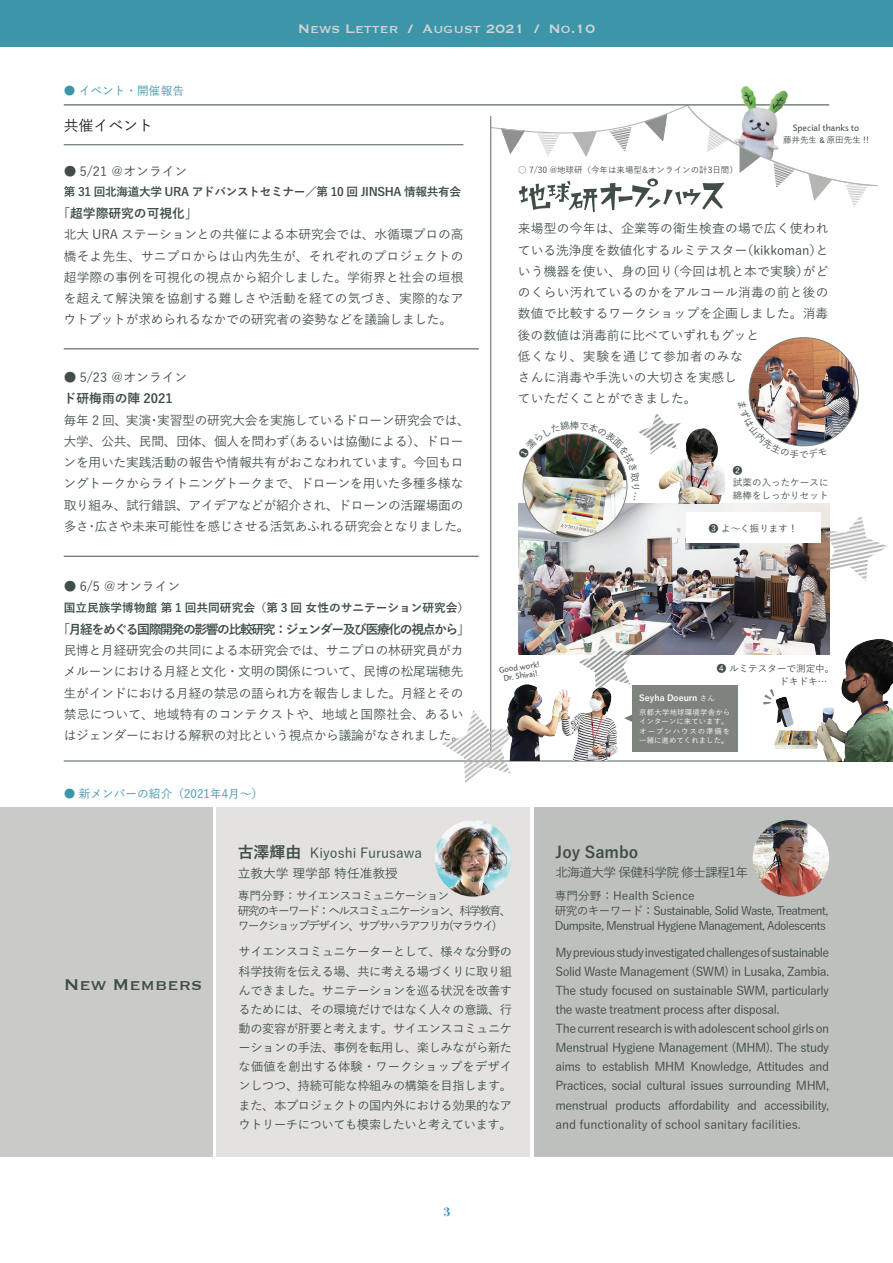
<style>
.page{position:relative;width:893px;height:1263px;background:#fff}
.page>*{position:absolute;margin:0;border:0;box-sizing:border-box;transform-origin:0 0}
.t1{font:20.25px "Copperplate";color:#404e46}
.t2{font:15.9px "Copperplate";color:#d4d5d3}
.t3{font:700 15.9px "Yu Go";color:#404e46}
.t4{font:500 14.85px "Yu Go";color:#231f20}
.t5{font:500 13.8px "Yu Go";color:#404e46}
.t6{font:500 12.75px/21.3px "Yu Go";letter-spacing:-.015em;color:#404e46;text-align:justify}
.t7{font:500 12.75px/21.3px "Yu Go";letter-spacing:.015em;color:#404e46}
.t8{font:700 12.75px "Yu Go";letter-spacing:-.105em;color:#404e46}
.t9{font:700 12.75px "Yu Go";color:#404e46}
.t10{font:500 12.75px "Yu Go";letter-spacing:-.06em;color:#404e46}
.t11{font:700 12.75px "Bodoni Svty Two ITCTT";color:#3d95aa}
.t12{font:500 12.15px/19.2px "Yu Go";letter-spacing:-.04em;color:#404e46}
.t13{font:500 11.7px/14.9px "Yu Go";letter-spacing:-.06em;color:#404e46}
.t14{font:500 11.7px/14.9px "Yu Go";letter-spacing:-.14em;color:#404e46}
.t15{font:700 11.7px "Yu Go";letter-spacing:-.03em;color:#404e46}
.t16{font:700 11.7px "Yu Go";color:#404e46}
.t17{font:500 11.7px "Yu Go";color:#3d95aa}
.t18{font:500 9.6px/12.8px "Yu Go";color:#404e46}
.t19{font:9.6px "MO Rocio";color:#404e46}
.t20{font:500 8.55px "Yu Go";color:#404e46}
.t21{font:8.55px/8.6px "MO Rocio";color:#404e46;text-align:center}
.t22{font:700 8.55px "Yu Go";color:#fff}
.t23{font:500 7.5px/9.6px "Yu Go";letter-spacing:.02em;color:#fff}
.s1{font-family:"MO Rocio";font-weight:400}
.s2{font-weight:500;font-size:7.5px}
.s3{font-weight:700}
.s4{font-weight:700;font-size:15.9px}
</style>
<div class="page">
<div style="left:0;top:0;width:893px;height:47px;background:#3d95aa"></div>
<div style="left:217px;top:807px;width:313px;height:350px;background:#e3e2e1"></div>
<hr style="left:64px;top:349px;width:415px;height:1px;background:#404e46">
<hr style="left:64px;top:556px;width:415px;height:1px;background:#404e46">
<hr style="left:64px;top:144px;width:399px;height:1px;background:#5c665f">
<div style="left:535px;top:807px;width:358px;height:350px;background:#bec0bd"></div>
<div style="left:0;top:807px;width:213px;height:350px;background:#cacbc8"></div>
<img style="left:435px;top:820px;width:76px;height:76px;border-radius:38px">
<img style="left:753px;top:820px;width:76px;height:76px;border-radius:38px">
<img style="left:520px;top:200px;width:203px;height:13px">
<img style="left:518px;top:503px;width:311px;height:152px">
<img style="left:749px;top:338px;width:109px;height:108px;border-radius:54px">
<img style="left:523px;top:434px;width:104px;height:104px;border-radius:52px">
<img style="left:851px;top:200px;width:7px;height:7px">
<img style="left:578px;top:636px;width:56px;height:49px">
<div style="left:686px;top:513px;width:134px;height:30px;background:#fff"></div>
<img style="left:823px;top:515px;width:64px;height:66px">
<img style="left:640px;top:414px;width:41px;height:40px">
<img style="left:658px;top:427px;width:67px;height:76px">
<div style="left:632px;top:685px;width:106px;height:66px;background:#7d837d"></div>
<svg style="left:624px;top:714px;width:8px;height:8px"></svg>
<hr style="left:64px;top:104px;width:765px;height:1px;background:#404e46">
<img style="left:741px;top:86px;width:47px;height:17px">
<svg style="left:490px;top:103px;width:388px;height:97px"></svg>
<hr style="left:490px;top:116px;width:1px;height:635px;background:#5c665f">
<hr style="left:64px;top:760px;width:765px;height:1px;background:#5c665f">
<img style="left:442px;top:710px;width:74px;height:73px">
<img style="left:501px;top:679px;width:121px;height:81px">
<img style="left:772px;top:636px;width:121px;height:125px">
<svg style="left:763px;top:689px;width:11px;height:15px"></svg>
<img style="left:522px;top:431px;width:118px;height:69px">
<img style="left:749px;top:401px;width:78px;height:46px">
<p class="t17" style="left:64px;top:80px;width:122px">● イベント・開催報告</p>
<p class="t4" style="left:64px;top:112px;width:91px">共催イベント</p>
<h2 class="t2" style="left:298px;top:19px;width:299px">News Letter / August 2021 / No.10</h2>
<p class="t19" style="left:793px;top:123px;width:68px">Special thanks to</p>
<p class="t20" style="left:783px;top:132px;width:87px">藤井先生 <span class="s1">&amp;</span> 原田先生 !!</p>
<p class="t6" style="left:64px;top:159px;width:125px">● 5/21 ＠オンライン</p>
<p class="t15" style="left:64px;top:186px;width:399px">第 31 回北海道大学 URA アドバンストセミナー／第 10 回 JINSHA 情報共有会</p>
<p class="t9" style="left:57px;top:206px;width:142px">「超学際研究の可視化」</p>
<p class="t6" style="left:64px;top:222px;width:401px">北大 URA ステーションとの共催による本研究会では、水循環プロの高橋そよ先生、サニプロからは山内先生が、それぞれのプロジェクトの超学際の事例を可視化の視点から紹介しました。学術界と社会の垣根を超えて解決策を協創する難しさや活動を経ての気づき、実際的なアウトプットが求められるなかでの研究者の姿勢などを議論しました。</p>
<p class="t6" style="left:64px;top:365px;width:125px">● 5/23 ＠オンライン</p>
<p class="t9" style="left:64px;top:392px;width:110px">ド研梅雨の陣 2021</p>
<p class="t6" style="left:64px;top:408px;width:408px;text-align:left">毎年 2 回、実演・実習型の研究大会を実施しているドローン研究会では、大学、公共、民間、団体、個人を問わず（あるいは協働による）、ドローンを用いた実践活動の報告や情報共有がおこなわれています。今回もロングトークからライトニングトークまで、ドローンを用いた多種多様な取り組み、試行錯誤、アイデアなどが紹介され、ドローンの活躍場面の多さ・広さや未来可能性を感じさせる活気あふれる研究会となりました。</p>
<p class="t6" style="left:64px;top:574px;width:118px">● 6/5 ＠オンライン</p>
<p class="t16" style="left:64px;top:601px;width:407px">国立民族学博物館 第 1 回共同研究会（第 3 回 女性のサニテーション研究会）</p>
<p class="t8" style="left:64px;top:622px;width:401px">｢月経をめぐる国際開発の影響の比較研究：ジェンダー及び医療化の視点から｣</p>
<p class="t6" style="left:64px;top:638px;width:402px">民博と月経研究会の共同による本研究会では、サニプロの林研究員がカメルーンにおける月経と文化・文明の関係について、民博の松尾瑞穂先生がインドにおける月経の禁忌の語られ方を報告しました。月経とその禁忌について、地域特有のコンテクストや、地域と国際社会、あるいはジェンダーにおける解釈の対比という視点から議論がなされました。</p>
<p class="t17" style="left:64px;top:783px;width:201px">● 新メンバーの紹介（2021年4月〜）</p>
<p class="t20" style="left:518px;top:162px;width:221px">○ 7/30 @地球研（今年は来場型&amp;オンラインの計3日間）</p>
<p class="t7" style="left:518px;top:216px;width:312px">来場型の今年は、企業等の衛生検査の場で広く使われている洗浄度を数値化するルミテスター（kikkoman）という機器を使い、身の回り（今回は机と本で実験）がどのくらい汚れているのかをアルコール消毒の前と後の数値で比較するワークショップを企画しました。消毒後の数値は消毒前に比べていずれもグッと<br>低くなり、実験を通じて参加者のみな<br>さんに消毒や手洗いの大切さを実感し<br>ていただくことができました。</p>
<p class="t18" style="left:733px;top:462px;width:97px">❷<br>試薬の入ったケースに綿棒をしっかりセット</p>
<p class="t21" style="left:498px;top:666px;width:43px;rotate:-8deg">Good work!<br>Dr. Shirai!</p>
<p class="t18" style="left:709px;top:521px;width:90px">❸ よ〜く振ります！</p>
<p class="t18" style="left:717px;top:661px;width:114px;text-align:right">❹ ルミテスターで測定中｡ドキドキ…</p>
<p class="t22" style="left:639px;top:693px;width:77px">Seyha Doeurn <span class="s2">さん</span></p>
<p class="t23" style="left:639px;top:706px;width:93px">京都大学地球環境学舎からインターンに来ています。オープンハウスの準備を一緒に進めてくれました<span class="s3">。</span></p>
<h1 class="t1" style="left:64px;top:971px;width:140px">New Members</h1>
<p class="t5" style="left:238px;top:840px;width:186px"><span class="s4">古澤輝由</span> Kiyoshi Furusawa</p>
<p class="t6" style="left:238px;top:861px;width:162px">立教大学 理学部 特任准教授</p>
<p class="t14" style="left:238px;top:887px;width:275px">専門分野：サイエンスコミュニケーション<br>研究のキーワード：ヘルスコミュニケーション、科学教育、ワークショップデザイン、サブサハラアフリカ(マラウイ)</p>
<p class="t12" style="left:239px;top:941px;width:275px;text-align:justify">サイエンスコミュニケーターとして、様々な分野の科学技術を伝える場、共に考える場づくりに取り組んできました。サニテーションを巡る状況を改善するためには、その環境だけではなく人々の意識、行動の変容が肝要と考えます。サイエンスコミュニケーションの手法、事例を転用し、楽しみながら新たな価値を創出する体験・ワークショップをデザインしつつ、持続可能な枠組みの構築を目指します。また、本プロジェクトの国内外における効果的なアウトリーチについても模索したいと考えています。</p>
<p class="t11" style="left:443px;top:1201px;width:9px">3</p>
<h2 class="t3" style="left:556px;top:843px;width:84px">Joy Sambo</h2>
<p class="t10" style="left:556px;top:861px;width:194px">北海道大学 保健科学院 修士課程1年</p>
<p class="t13" style="left:555px;top:887px;width:275px">専門分野：Health Science<br>研究のキーワード：Sustainable, Solid Waste, Treatment,<br>Dumpsite, Menstrual Hygiene Management, Adolescents</p>
<p class="t12" style="left:556px;top:941px;width:275px">My previous study investigated challenges of sustainable Solid Waste Management (SWM) in Lusaka, Zambia.<br>The study focused on sustainable SWM, particularly the waste treatment process after disposal.<br>The current research is with adolescent school girls on Menstrual Hygiene Management (MHM). The study aims to establish MHM Knowledge, Attitudes and Practices, social cultural issues surrounding MHM, menstrual products affordability and accessibility, and functionality of school sanitary facilities.</p>
</div>
